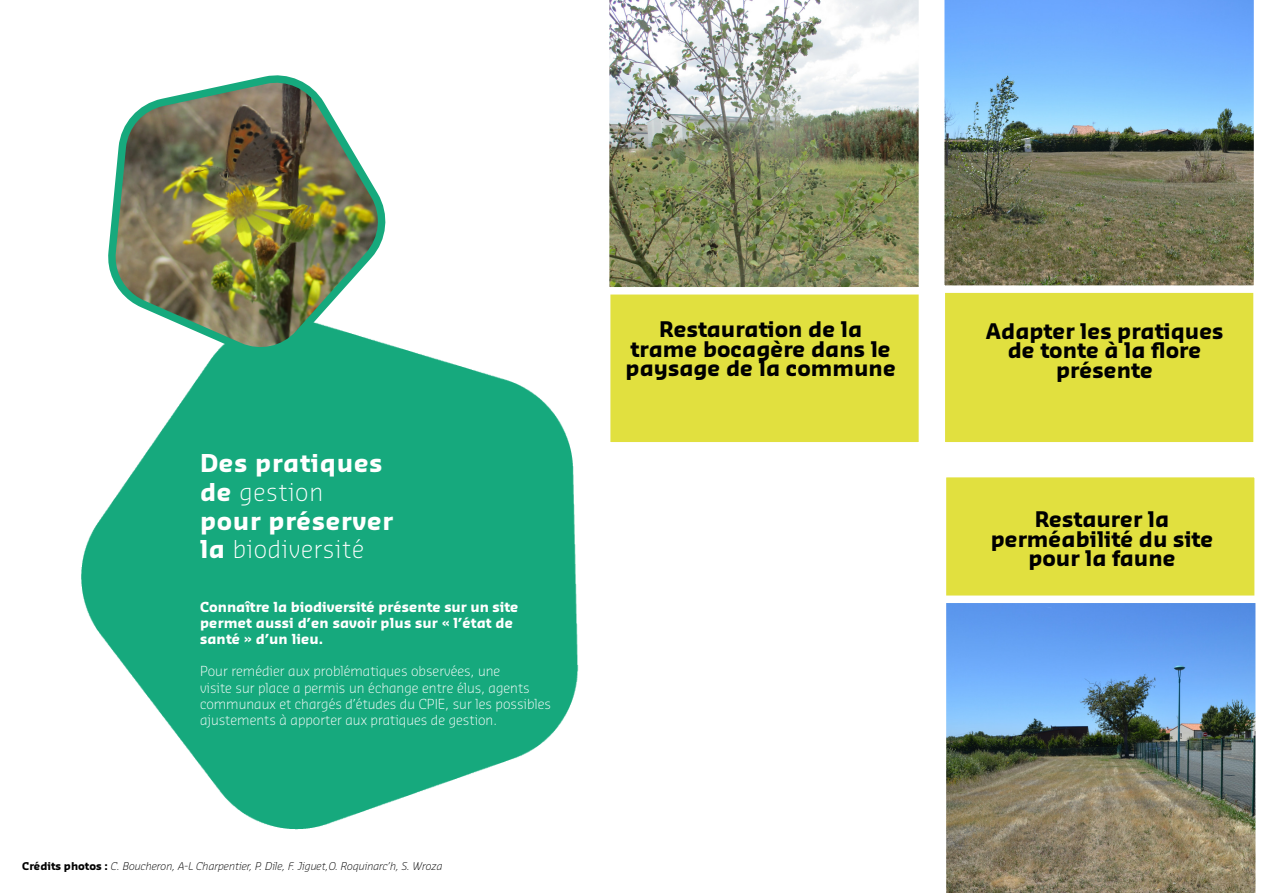
<style>
.page{position:relative;width:1263px;height:893px;background:#fff}
.page>*{position:absolute;margin:0;border:0;box-sizing:border-box;transform-origin:0 0}
.t1{font:700 24px "Sansa Pro";letter-spacing:.03em;color:#fff}
.t2{font:300 24px "Sansa Pro";letter-spacing:.03em;color:#fff}
.t3{font:700 21px/19.5px "Sansa Pro";color:#000;text-align:center}
.t4{font:300 13.5px/16.2px "Sansa Pro";color:#fff}
.t5{font:700 13.5px/16.2px "Sansa Pro";color:#fff}
.t6{font:italic 300 10.5px "Sansa Pro";color:#000}
.s1{font-weight:700}
.s2{font-weight:700;font-style:normal}
</style>
<div class="page">
<img style="left:81px;top:346px;width:498px;height:484px">
<div style="left:945px;top:293px;width:309px;height:149px;background:#e1e03f"></div>
<div style="left:610px;top:295px;width:309px;height:147px;background:#e1e03f"></div>
<img style="left:609px;top:0;width:310px;height:295px">
<img style="left:944px;top:0;width:310px;height:293px">
<div style="left:946px;top:477px;width:309px;height:118px;background:#e1e03f"></div>
<img style="left:946px;top:595px;width:310px;height:298px">
<img style="left:102px;top:75px;width:292px;height:290px">
<p class="t1" style="left:200px;top:447px;width:184px">Des pratiques</p>
<p class="t2" style="left:200px;top:476px;width:125px"><span class="s1">de</span> gestion</p>
<p class="t1" style="left:200px;top:505px;width:195px">pour préserver</p>
<p class="t2" style="left:200px;top:534px;width:166px"><span class="s1">la</span> biodiversité</p>
<p class="t5" style="left:200px;top:598px;width:320px">Connaître la biodiversité présente sur un site permet aussi d’en savoir plus sur « l’état de santé » d’un lieu.</p>
<p class="t4" style="left:200px;top:663px;width:353px">Pour remédier aux problématiques observées, une<br>visite sur place a permis un échange entre élus, agents communaux et chargés d’études du CPIE, sur les possibles ajustements à apporter aux pratiques de gestion.</p>
<p class="t6" style="left:22px;top:859px;width:422px"><span class="s2">Crédits photos :</span> C. Boucheron, A-L Charpentier, P. Dile, F. Jiguet,O. Roquinarc’h, S. Wroza</p>
<p class="t3" style="left:626px;top:319px;width:272px">Restauration de la trame bocagère dans le paysage de la commune</p>
<p class="t3" style="left:985px;top:320px;width:240px">Adapter les pratiques</p>
<p class="t3" style="left:1008px;top:340px;width:195px">de tonte à la flore présente</p>
<p class="t3" style="left:991px;top:509px;width:224px">Restaurer la perméabilité du site pour la faune</p>
</div>
